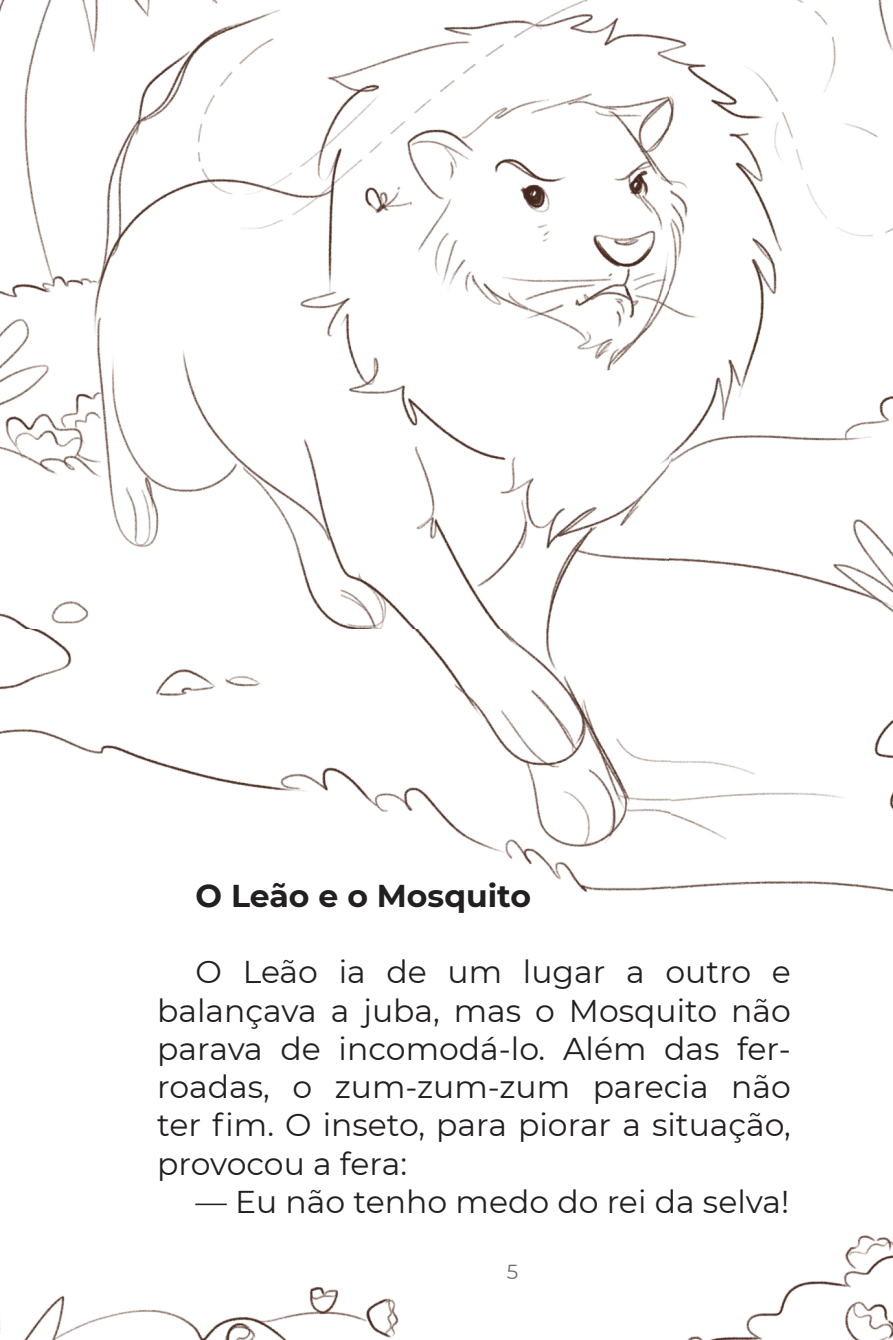
<style>
.page{position:relative;width:893px;height:1340px;background:#fff}
.page>*{position:absolute;margin:0;border:0;box-sizing:border-box;transform-origin:0 0}
.t1{font:31.5px/38.2px "Montserrat";color:#231f20;text-align:justify}
.t2{font:700 31.5px "Montserrat";color:#231f20}
.t3{font:20.25px "Montserrat";color:#6c6d70}
</style>
<div class="page">
<img style="left:0;top:0;width:669px;height:1339px">
<img style="left:669px;top:0;width:224px;height:1339px">
<p class="t2" style="left:196px;top:873px;width:337px">O Leão e o Mosquito</p>
<p class="t1" style="left:157px;top:952px;width:635px;text-indent:38px">O Leão ia de um lugar a outro e balançava a juba, mas o Mosquito não parava de incomodá-lo. Além das fer&shy;roadas, o zum-zum-zum parecia não ter fim. O inseto, para piorar a situação, provocou a fera:</p>
<p class="t1" style="left:196px;top:1181px;width:595px">— Eu não tenho medo do rei da selva!</p>
<p class="t3" style="left:507px;top:1257px;width:13px">5</p>
</div>
